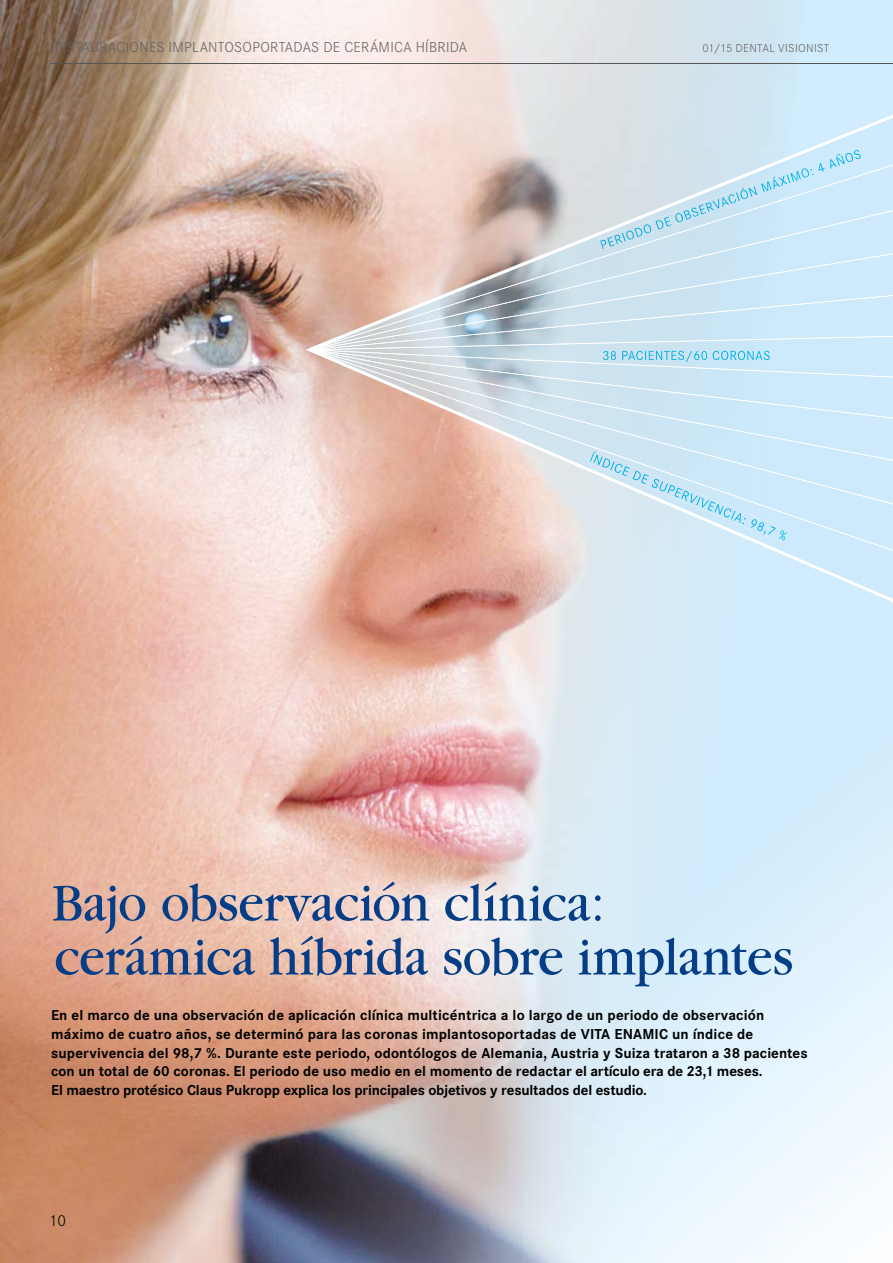
<style>
.page{position:relative;width:893px;height:1263px;background:#fff}
.page>*{position:absolute;margin:0;border:0;box-sizing:border-box;transform-origin:0 0}
.t1{font:55.5px/54px "Garamond";letter-spacing:-.005em;color:#063d87;scale:.95 1}
.t2{font:300 16.5px "Corporate S";color:#000}
.t3{font:700 15px/18.8px "Corporate S";letter-spacing:.01em;color:#000}
.t4{font:300 15px "Corporate S";letter-spacing:.015em;color:#636362}
.t5{font:300 12px "Corporate S";letter-spacing:.025em;color:#636362}
</style>
<div class="page">
<img style="left:210px;top:0;width:263px;height:263px">
<img style="left:0;top:0;width:210px;height:315px">
<img style="left:210px;top:263px;width:100px;height:52px">
<img style="left:0;top:315px;width:420px;height:948px">
<img style="left:420px;top:659px;width:105px;height:604px">
<img style="left:306px;top:285px;width:6px;height:100px">
<svg style="left:312px;top:351px;width:581px;height:308px;background:#d8d2d3"></svg>
<svg style="left:310px;top:58px;width:583px;height:293px;background:#d6d7da"></svg>
<hr style="left:51px;top:64px;width:842px;height:1px;background:#565656">
<svg style="left:306px;top:346px;width:12px;height:9px"></svg>
<img style="left:589px;top:451px;width:200px;height:92px">
<img style="left:598px;top:351px;width:172px;height:11px">
<img style="left:599px;top:147px;width:263px;height:103px">
<p class="t4" style="left:51px;top:39px;width:418px">RESTAURACIONES IMPLANTOSOPORTADAS DE CERÁMICA HÍBRIDA</p>
<p class="t5" style="left:702px;top:42px;width:128px">01/15 DENTAL VISIONIST</p>
<h1 class="t1" style="left:52px;top:877px;width:781px">Bajo observación clínica: cerámica híbrida sobre implantes</h1>
<p class="t3" style="left:51px;top:1006px;width:758px">En el marco de una observación de aplicación clínica multicéntrica a lo largo de un periodo de observación máximo de cuatro años, se determinó para las coronas implantosoportadas de VITA ENAMIC un índice de supervivencia del 98,7 %. Durante este periodo, odontólogos de Alemania, Austria y Suiza trataron a 38 pacientes con un total de 60 coronas. El periodo de uso medio en el momento de redactar el artículo era de 23,1 meses.<br>El maestro protésico Claus Pukropp explica los principales objetivos y resultados del estudio.</p>
<p class="t2" style="left:49px;top:1212px;width:18px">10</p>
</div>
